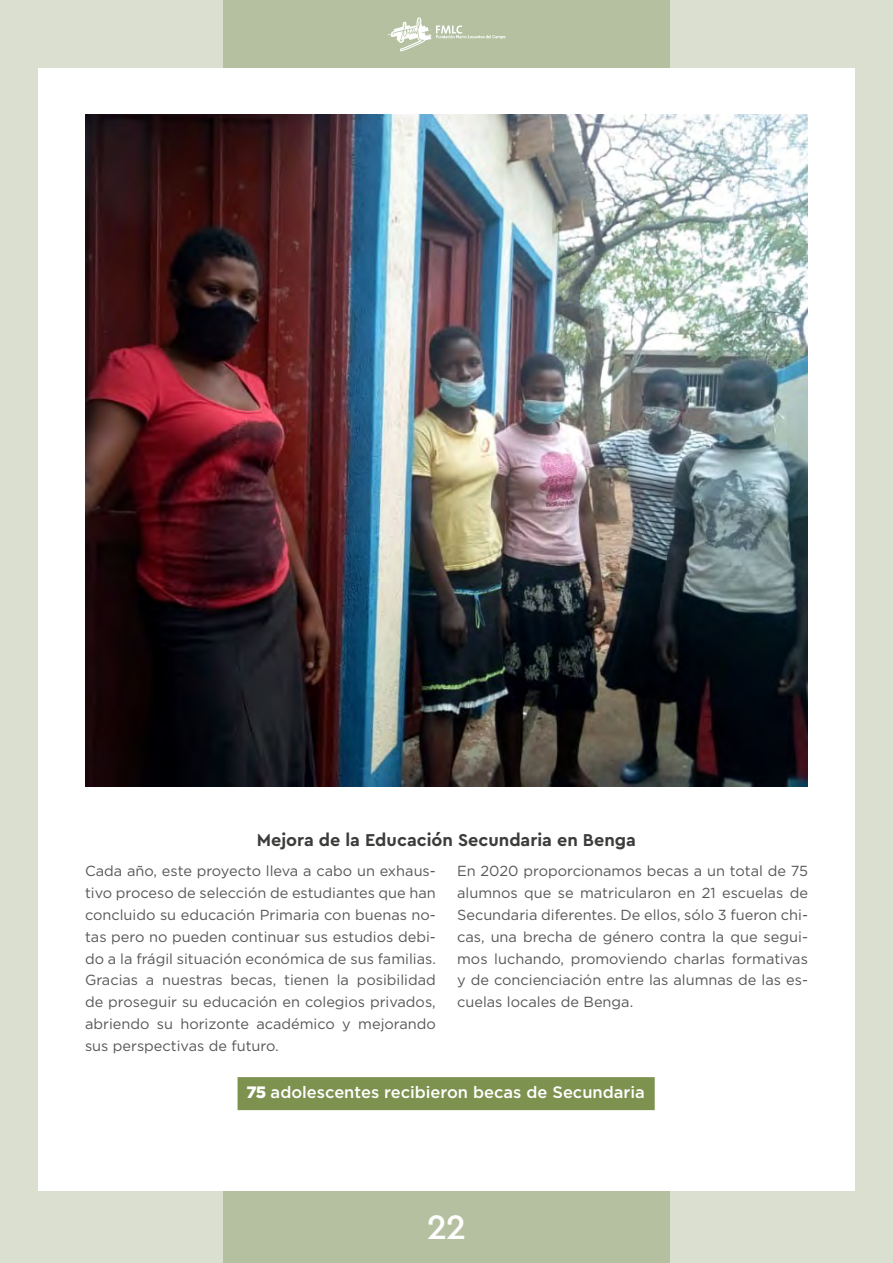
<style>
.page{position:relative;width:893px;height:1263px;background:#dadfcf}
.page>*{position:absolute;margin:0;border:0;box-sizing:border-box;transform-origin:0 0}
.t1{font:500 35.55px "Cera Pro";color:#fff}
.t2{font:700 18px "Cera Pro";color:#3c3c3b}
.t3{font:500 16.5px "Gotham";color:#fff}
.t4{font:14.55px/21.8px "Gotham";color:#575756;text-align:justify}
.s1{font-weight:900}
</style>
<div class="page">
<div style="left:223px;top:0;width:447px;height:1263px;background:#b4c09f"></div>
<svg style="left:387px;top:17px;width:118px;height:34px"></svg>
<div style="left:38px;top:68px;width:817px;height:1123px;background:#fff"></div>
<div style="left:238px;top:1077px;width:417px;height:33px;background:#7e9250"></div>
<img style="left:85px;top:115px;width:723px;height:672px">
<p class="t2" style="left:257px;top:828px;width:381px">Mejora de la Educación Secundaria en Benga</p>
<p class="t4" style="left:85px;top:860px;width:352px">Cada año, este proyecto lleva a cabo un exhaus&shy;tivo proceso de selección de estudiantes que han concluido su educación Primaria con buenas no&shy;tas pero no pueden continuar sus estudios debi&shy;do a la frágil situación económica de sus familias.<br>Gracias a nuestras becas, tienen la posibilidad de proseguir su educación en colegios privados, abriendo su horizonte académico y mejorando sus perspectivas de futuro.</p>
<p class="t4" style="left:457px;top:860px;width:352px">En 2020 proporcionamos becas a un total de 75 alumnos que se matricularon en 21 escuelas de Secundaria diferentes. De ellos, sólo 3 fueron chi&shy;cas, una brecha de género contra la que segui&shy;mos luchando, promoviendo charlas formativas y de concienciación entre las alumnas de las es&shy;cuelas locales de Benga.</p>
<p class="t3" style="left:247px;top:1081px;width:400px"><span class="s1">75</span> adolescentes recibieron becas de Secundaria</p>
<h1 class="t1" style="left:427px;top:1203px;width:41px">22</h1>
</div>
